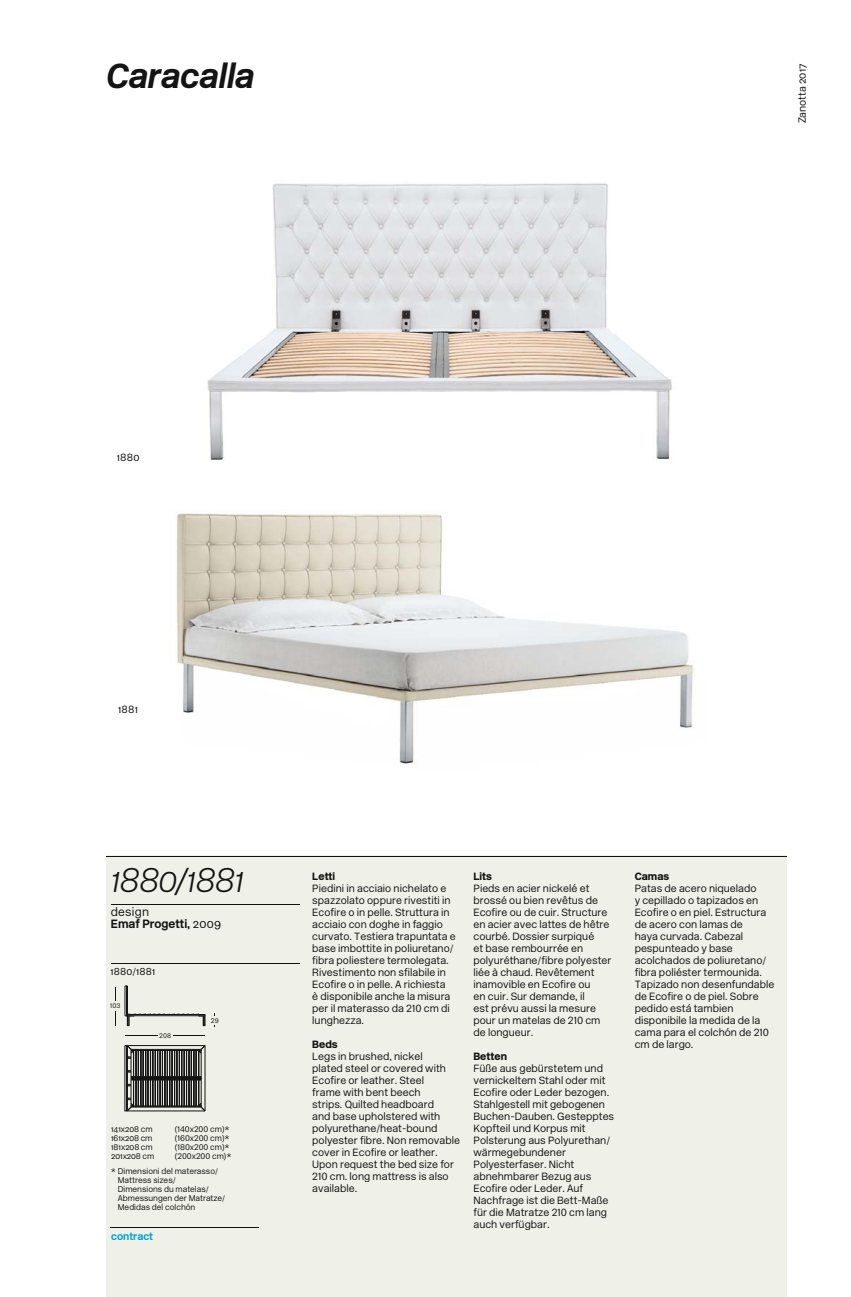
<style>
.page{position:relative;width:851px;height:1297px;background:#fff}
.page>*{position:absolute;margin:0;border:0;box-sizing:border-box;transform-origin:0 0}
.t1{font:italic 700 34.5px "New Rail Alphabet";letter-spacing:-.01em;color:#131413}
.t2{font:italic 34.5px "New Rail Alphabet White";letter-spacing:-.04em;color:#131413}
.t3{font:700 12px/12px "New Rail Alphabet";color:#131413}
.t4{font:300 10.5px/12px "New Rail Alphabet";color:#131413}
.t5{font:900 10.5px "New Rail Alphabet";color:#131413}
.t6{font:700 10.5px "New Rail Alphabet";color:#00a3d3}
.t7{font:300 10.2px "New Rail Alphabet";letter-spacing:.015em;color:#131413}
.t8{font:300 8.25px/9px "New Rail Alphabet";color:#131413}
.t9{font:300 6.75px "New Rail Alphabet";color:#131413}
.s1{font-weight:300}
</style>
<div class="page">
<div style="left:106px;top:856px;width:681px;height:441px;background:#eff1e9"></div>
<hr style="left:106px;top:856px;width:681px;height:1px;background:#131413">
<img style="left:176px;top:513px;width:518px;height:251px">
<img style="left:207px;top:183px;width:465px;height:277px">
<hr style="left:111px;top:1227px;width:148px;height:1px;background:#131413">
<hr style="left:111px;top:904px;width:188px;height:1px;background:#131413">
<hr style="left:111px;top:963px;width:188px;height:1px;background:#131413">
<hr style="left:127px;top:1111px;width:78px;height:1px;background:#131413">
<hr style="left:205px;top:1045px;width:1px;height:66px;background:#131413">
<svg style="left:126px;top:1045px;width:79px;height:66px"></svg>
<svg style="left:125px;top:986px;width:81px;height:40px"></svg>
<hr style="left:125px;top:1036px;width:79px;height:1px;background:#131413">
<div style="left:158px;top:1030px;width:14px;height:12px;background:#eff1e9"></div>
<hr style="left:115px;top:987px;width:1px;height:39px;background:#131413">
<div style="left:109px;top:1001px;width:13px;height:9px;background:#eff1e9"></div>
<h1 class="t1" style="left:106px;top:63px;width:150px">Caracalla</h1>
<p class="t4" style="left:796px;top:123px;width:61px;rotate:-90deg">Zanotta 2017</p>
<p class="t4" style="left:117px;top:452px;width:24px">1880</p>
<p class="t4" style="left:118px;top:704px;width:21px">1881</p>
<h1 class="t2" style="left:111px;top:867px;width:136px">1880/1881</h1>
<p class="t3" style="left:111px;top:907px;width:112px"><span class="s1">design<br></span>Emaf Progetti, <span class="s1">2009</span></p>
<p class="t7" style="left:111px;top:967px;width:46px">1880/1881</p>
<p class="t9" style="left:110px;top:1003px;width:12px">103</p>
<p class="t9" style="left:159px;top:1033px;width:13px">208</p>
<p class="t9" style="left:211px;top:1018px;width:9px">29</p>
<p class="t8" style="left:111px;top:1125px;width:45px">141x208 cm<br>161x208 cm<br>181x208 cm<br>201x208 cm</p>
<p class="t8" style="left:175px;top:1125px;width:58px">(140x200 cm)* (160x200 cm)* (180x200 cm)* (200x200 cm)*</p>
<p class="t8" style="left:118px;top:1167px;width:109px;text-indent:-7px">* Dimensioni del materasso/<br>Mattress sizes/<br>Dimensions du matelas/<br>Abmessungen der Matratze/<br>Medidas del colchón</p>
<p class="t6" style="left:111px;top:1232px;width:44px">contract</p>
<p class="t5" style="left:312px;top:872px;width:24px">Letti</p>
<p class="t4" style="left:312px;top:883px;width:145px">Piedini in acciaio nichelato e spazzolato oppure rivestiti in<br>Ecofire o in pelle. Struttura in acciaio con doghe in faggio curvato. Testiera trapuntata e base imbottite in poliuretano/ fibra poliestere termolegata.<br>Rivestimento non sfilabile in<br>Ecofire o in pelle. A richiesta<br>è disponibile anche la misura per il materasso da 210 cm di lunghezza.</p>
<p class="t5" style="left:312px;top:1040px;width:27px">Beds</p>
<p class="t4" style="left:312px;top:1051px;width:149px">Legs in brushed, nickel<br>plated steel or covered with<br>Ecofire or leather. Steel<br>frame with bent beech<br>strips. Quilted headboard<br>and base upholstered with polyurethane/heat-bound polyester fibre. Non removable cover in Ecofire or leather.<br>Upon request the bed size for<br>210 cm. long mattress is also available.</p>
<p class="t5" style="left:473px;top:872px;width:20px">Lits</p>
<p class="t4" style="left:473px;top:883px;width:139px">Pieds en acier nickelé et brossé ou bien revêtus de<br>Ecofire ou de cuir. Structure en acier avec lattes de hêtre courbé. Dossier surpiqué<br>et base rembourrée en polyuréthane/fibre polyester liée à chaud. Revêtement inamovible en Ecofire ou<br>en cuir. Sur demande, il<br>est prévu aussi la mesure pour un matelas de 210 cm de longueur.</p>
<p class="t5" style="left:473px;top:1052px;width:35px">Betten</p>
<p class="t4" style="left:473px;top:1063px;width:142px">Füße aus gebürstetem und vernickeltem Stahl oder mit<br>Ecofire oder Leder bezogen.<br>Stahlgestell mit gebogenen<br>Buchen-Dauben. Gestepptes<br>Kopfteil und Korpus mit<br>Polsterung aus Polyurethan/ wärmegebundener<br>Polyesterfaser. Nicht abnehmbarer Bezug aus<br>Ecofire oder Leder. Auf<br>Nachfrage ist die Bett-Maße für die Matratze 210 cm lang auch verfügbar.</p>
<p class="t5" style="left:634px;top:872px;width:36px">Camas</p>
<p class="t4" style="left:634px;top:883px;width:141px">Patas de acero niquelado<br>y cepillado o tapizados en<br>Ecofire o en piel. Estructura de acero con lamas de<br>haya curvada. Cabezal pespunteado y base acolchados de poliuretano/ fibra poliéster termounida.<br>Tapizado non desenfundable de Ecofire o de piel. Sobre pedido está tambien disponibile la medida de la cama para el colchón de 210 cm de largo.</p>
</div>
